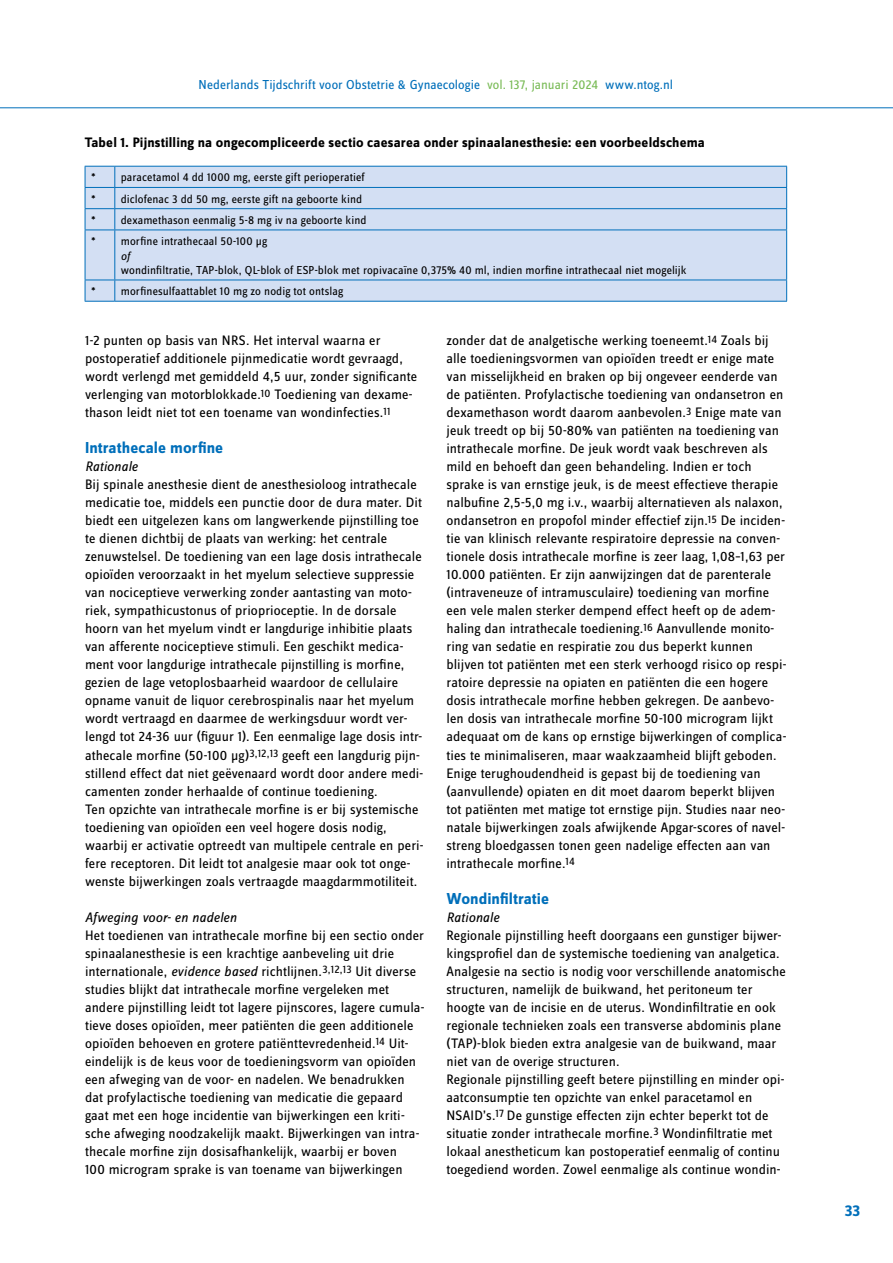
<style>
.page{position:relative;width:893px;height:1263px;background:#fff}
.page>*{position:absolute;margin:0;border:0;box-sizing:border-box;transform-origin:0 0}
.t1{font:700 16.5px "Zine Sans Dis";letter-spacing:.005em;color:#006fba}
.t2{font:14.25px/18px "Zine Sans Dis";letter-spacing:.005em;color:#000}
.t3{font:700 14.25px "Zine Sans Dis";letter-spacing:.01em;color:#000}
.t4{font:italic 14.25px "Zine Sans Dis";color:#000}
.t5{font:13.5px "Zine Sans Dis";color:#006fba}
.t6{font:12px/21.3px "Zine Sans Dis";letter-spacing:.01em;color:#000}
.t7{font:italic 12px "Zine Sans Dis";color:#000}
.s1{color:#7abb57}
.s2{font-style:italic}
</style>
<div class="page">
<hr style="left:0;top:107px;width:893px;height:1px;background:#006fba">
<div style="left:86px;top:167px;width:700px;height:134px;background:#d3dff3"></div>
<hr style="left:85px;top:166px;width:30px;height:1px;background:#006fba">
<hr style="left:115px;top:166px;width:672px;height:1px;background:#006fba">
<hr style="left:85px;top:187px;width:30px;height:1px;background:#006fba">
<hr style="left:115px;top:187px;width:672px;height:1px;background:#006fba">
<hr style="left:85px;top:208px;width:30px;height:1px;background:#006fba">
<svg style="left:85px;top:167px;width:1px;height:63px"></svg>
<hr style="left:115px;top:208px;width:672px;height:1px;background:#006fba">
<svg style="left:114px;top:167px;width:1px;height:63px"></svg>
<svg style="left:786px;top:167px;width:1px;height:63px"></svg>
<hr style="left:85px;top:230px;width:30px;height:1px;background:#006fba">
<hr style="left:85px;top:230px;width:1px;height:50px;background:#006fba">
<hr style="left:115px;top:230px;width:672px;height:1px;background:#006fba">
<hr style="left:114px;top:230px;width:1px;height:50px;background:#006fba">
<hr style="left:786px;top:230px;width:1px;height:50px;background:#006fba">
<hr style="left:85px;top:280px;width:30px;height:1px;background:#006fba">
<svg style="left:85px;top:280px;width:1px;height:21px"></svg>
<hr style="left:115px;top:280px;width:672px;height:1px;background:#006fba">
<svg style="left:114px;top:280px;width:1px;height:21px"></svg>
<svg style="left:786px;top:280px;width:1px;height:21px"></svg>
<hr style="left:85px;top:301px;width:30px;height:1px;background:#006fba">
<hr style="left:115px;top:301px;width:672px;height:1px;background:#006fba">
<p class="t5" style="left:199px;top:78px;width:476px">Nederlands Tijdschrift voor Obstetrie &amp; Gynaecologie <span class="s1">vol. 137, januari 2024</span> www.ntog.nl</p>
<p class="t3" style="left:85px;top:135px;width:622px">Tabel 1. Pijnstilling na ongecompliceerde sectio caesarea onder spinaalanesthesie: een voorbeeldschema</p>
<p class="t6" style="left:91px;top:167px;width:277px">* paracetamol 4 dd 1000 mg, eerste gift perioperatief * diclofenac 3 dd 50 mg, eerste gift na geboorte kind * dexamethason eenmalig 5-8 mg iv na geboorte kind * morfine intrathecaal 50-100 μg</p>
<p class="t7" style="left:121px;top:250px;width:11px">of</p>
<p class="t6" style="left:91px;top:260px;width:597px;text-indent:30px">wondinfiltratie, TAP-blok, QL-blok of ESP-blok met ropivacaïne 0,375% 40 ml, indien morfine intrathecaal niet mogelijk * morfinesulfaattablet 10 mg zo nodig tot ontslag</p>
<p class="t2" style="left:85px;top:332px;width:334px">1-2 punten op basis van NRS. Het interval waarna er postoperatief additionele pijnmedicatie wordt gevraagd, wordt verlengd met gemiddeld 4,5 uur, zonder significante verlenging van motorblokkade.<sup>10</sup> Toediening van dexame&shy;thason leidt niet tot een toename van wondinfecties.<sup>11</sup></p>
<p class="t1" style="left:85px;top:440px;width:140px">Intrathecale morfine</p>
<p class="t4" style="left:85px;top:460px;width:54px">Rationale</p>
<p class="t2" style="left:85px;top:476px;width:340px">Bij spinale anesthesie dient de anesthesioloog intrathecale medicatie toe, middels een punctie door de dura mater. Dit biedt een uitgelezen kans om langwerkende pijnstilling toe te dienen dichtbij de plaats van werking: het centrale zenuwstelsel. De toediening van een lage dosis intrathecale opioïden veroorzaakt in het myelum selectieve suppressie van nociceptieve verwerking zonder aantasting van moto&shy;riek, sympathicustonus of prioprioceptie. In de dorsale hoorn van het myelum vindt er langdurige inhibitie plaats van afferente nociceptieve stimuli. Een geschikt medica&shy;ment voor langdurige intrathecale pijnstilling is morfine, gezien de lage vetoplosbaarheid waardoor de cellulaire opname vanuit de liquor cerebrospinalis naar het myelum wordt vertraagd en daarmee de werkingsduur wordt ver&shy;lengd tot 24-36 uur (figuur 1). Een eenmalige lage dosis intr&shy;athecale morfine (50-100 μg)<sup>3,12,13</sup> geeft een langdurig pijn&shy;stillend effect dat niet geëvenaard wordt door andere medi&shy;camenten zonder herhaalde of continue toediening.<br>Ten opzichte van intrathecale morfine is er bij systemische toediening van opioïden een veel hogere dosis nodig, waarbij er activatie optreedt van multipele centrale en peri&shy;fere receptoren. Dit leidt tot analgesie maar ook tot onge&shy;wenste bijwerkingen zoals vertraagde maagdarmmotiliteit.</p>
<p class="t4" style="left:85px;top:910px;width:153px">Afweging voor- en nadelen</p>
<p class="t2" style="left:85px;top:926px;width:341px">Het toedienen van intrathecale morfine bij een sectio onder spinaalanesthesie is een krachtige aanbeveling uit drie internationale, <span class="s2">evidence based</span> richtlijnen.<sup>3,12,13</sup> Uit diverse studies blijkt dat intrathecale morfine vergeleken met andere pijnstilling leidt tot lagere pijnscores, lagere cumula&shy;tieve doses opioïden, meer patiënten die geen additionele opioïden behoeven en grotere patiënttevredenheid.<sup>14</sup> Uit&shy;eindelijk is de keus voor de toedieningsvorm van opioïden een afweging van de voor- en nadelen. We benadrukken dat profylactische toediening van medicatie die gepaard gaat met een hoge incidentie van bijwerkingen een kriti&shy;sche afweging noodzakelijk maakt. Bijwerkingen van intra&shy;thecale morfine zijn dosisafhankelijk, waarbij er boven<br>100 microgram sprake is van toename van bijwerkingen</p>
<p class="t2" style="left:446px;top:332px;width:341px">zonder dat de analgetische werking toeneemt.<sup>14</sup> Zoals bij alle toedieningsvormen van opioïden treedt er enige mate van misselijkheid en braken op bij ongeveer eenderde van de patiënten. Profylactische toediening van ondansetron en dexamethason wordt daarom aanbevolen.<sup>3</sup> Enige mate van jeuk treedt op bij 50-80% van patiënten na toediening van intrathecale morfine. De jeuk wordt vaak beschreven als mild en behoeft dan geen behandeling. Indien er toch sprake is van ernstige jeuk, is de meest effectieve therapie nalbufine 2,5-5,0 mg i.v., waarbij alternatieven als nalaxon, ondansetron en propofol minder effectief zijn.<sup>15</sup> De inciden&shy;tie van klinisch relevante respiratoire depressie na conven&shy;tionele dosis intrathecale morfine is zeer laag, 1,08–1,63 per 10.000 patiënten. Er zijn aanwijzingen dat de parenterale (intraveneuze of intramusculaire) toediening van morfine een vele malen sterker dempend effect heeft op de adem&shy;haling dan intrathecale toediening.<sup>16</sup> Aanvullende monito&shy;ring van sedatie en respiratie zou dus beperkt kunnen blijven tot patiënten met een sterk verhoogd risico op respi&shy;ratoire depressie na opiaten en patiënten die een hogere dosis intrathecale morfine hebben gekregen. De aanbevo&shy;len dosis van intrathecale morfine 50-100 microgram lijkt adequaat om de kans op ernstige bijwerkingen of complica&shy;ties te minimaliseren, maar waakzaamheid blijft geboden.<br>Enige terughoudendheid is gepast bij de toediening van (aanvullende) opiaten en dit moet daarom beperkt blijven tot patiënten met matige tot ernstige pijn. Studies naar neo&shy;natale bijwerkingen zoals afwijkende Apgar-scores of navel&shy;streng bloedgassen tonen geen nadelige effecten aan van intrathecale morfine.<sup>14</sup></p>
<p class="t1" style="left:446px;top:890px;width:104px">Wondinfiltratie</p>
<p class="t4" style="left:446px;top:910px;width:54px">Rationale</p>
<p class="t2" style="left:446px;top:926px;width:341px">Regionale pijnstilling heeft doorgaans een gunstiger bijwer&shy;kingsprofiel dan de systemische toediening van analgetica.<br>Analgesie na sectio is nodig voor verschillende anatomische structuren, namelijk de buikwand, het peritoneum ter hoogte van de incisie en de uterus. Wondinfiltratie en ook regionale technieken zoals een transverse abdominis plane (TAP)-blok bieden extra analgesie van de buikwand, maar niet van de overige structuren.<br>Regionale pijnstilling geeft betere pijnstilling en minder opi&shy;aatconsumptie ten opzichte van enkel paracetamol en NSAID’s.<sup>17</sup> De gunstige effecten zijn echter beperkt tot de situatie zonder intrathecale morfine.<sup>3</sup> Wondinfiltratie met lokaal anestheticum kan postoperatief eenmalig of continu toegediend worden. Zowel eenmalige als continue wondin-</p>
<p class="t1" style="left:845px;top:1202px;width:17px">33</p>
</div>
